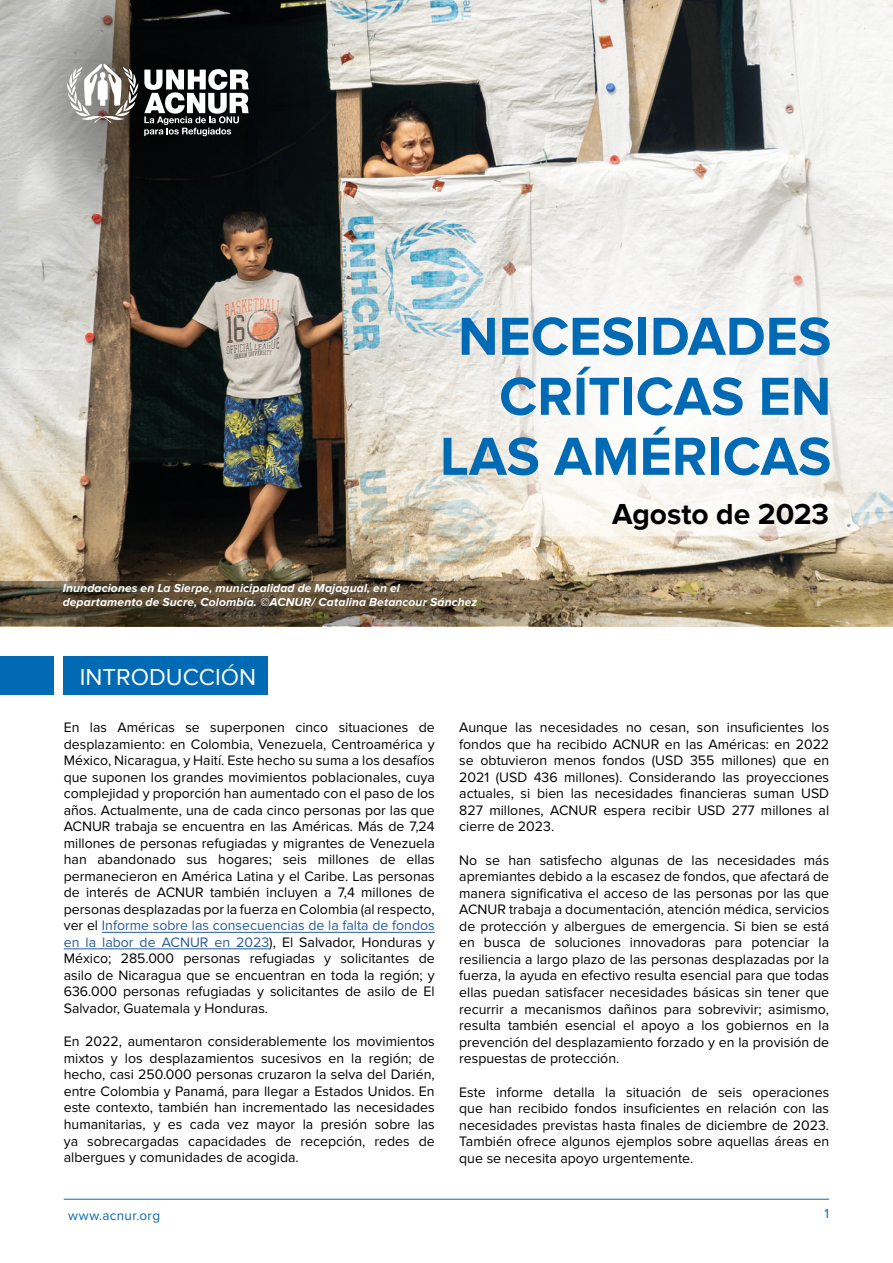
<style>
.page{position:relative;width:893px;height:1263px;background:#fff}
.page>*{position:absolute;margin:0;border:0;box-sizing:border-box;transform-origin:0 0}
.t1{font:700 55.5px/60px "Proxima Nova";color:#006ab4;text-align:right}
.t2{font:700 30px "Proxima Nova";letter-spacing:-.005em;color:#000}
.t3{font:24px "Proxima Nova";color:#fff}
.t4{font:14.25px/16.5px "Proxima Nova";color:#000;text-align:justify}
.t5{font:13.5px "Proxima Nova";letter-spacing:.02em;color:#006ab4}
.t6{font:italic 700 12px/14.4px "Proxima Nova";letter-spacing:.01em;color:#fff}
.s1{color:#275b9b}
</style>
<div class="page">
<hr style="left:102px;top:932px;width:333px;height:1px;background:#275b9b">
<hr style="left:64px;top:948px;width:205px;height:1px;background:#275b9b">
<img style="left:0;top:536px;width:893px;height:90px">
<img style="left:0;top:0;width:893px;height:536px">
<div style="left:0;top:657px;width:268px;height:38px;background:#006ab4"></div>
<div style="left:54px;top:642px;width:9px;height:67px;background:#fff"></div>
<svg style="left:0;top:581px;width:655px;height:45px;background:#695b44"></svg>
<svg style="left:66px;top:64px;width:183px;height:72px"></svg>
<hr style="left:64px;top:1199px;width:765px;height:1px;background:#006ab4">
<h1 class="t1" style="left:440px;top:308px;width:393px">NECESIDADES<br>CRÍTICAS EN<br>LAS AMÉRICAS</h1>
<h2 class="t2" style="left:612px;top:496px;width:218px">Agosto de 2023</h2>
<p class="t6" style="left:63px;top:581px;width:416px">Inundaciones en La Sierpe, municipalidad de Majagual, en el departamento de Sucre, Colombia. ©ACNUR/ Catalina Betancour Sánchez</p>
<h3 class="t3" style="left:80px;top:663px;width:178px">INTRODUCCIÓN</h3>
<p class="t4" style="left:64px;top:720px;width:373px">En las Américas se superponen cinco situaciones de desplazamiento: en Colombia, Venezuela, Centroamérica y México, Nicaragua, y Haití. Este hecho su suma a los desafíos que suponen los grandes movimientos poblacionales, cuya complejidad y proporción han aumentado con el paso de los años. Actualmente, una de cada cinco personas por las que ACNUR trabaja se encuentra en las Américas. Más de 7,24 millones de personas refugiadas y migrantes de Venezuela han abandonado sus hogares; seis millones de ellas permanecieron en América Latina y el Caribe. Las personas de interés de ACNUR también incluyen a 7,4 millones de personas desplazadas por la fuerza en Colombia (al respecto, ver el <span class="s1">Informe sobre las consecuencias de la falta de fondos en la labor de ACNUR en 2023</span>), El Salvador, Honduras y México; 285.000 personas refugiadas y solicitantes de asilo de Nicaragua que se encuentran en toda la región; y 636.000 personas refugiadas y solicitantes de asilo de El Salvador, Guatemala y Honduras.</p>
<p class="t4" style="left:64px;top:1034px;width:373px">En 2022, aumentaron considerablemente los movimientos mixtos y los desplazamientos sucesivos en la región; de hecho, casi 250.000 personas cruzaron la selva del Darién, entre Colombia y Panamá, para llegar a Estados Unidos. En este contexto, también han incrementado las necesidades humanitarias, y es cada vez mayor la presión sobre las ya sobrecargadas capacidades de recepción, redes de albergues y comunidades de acogida.</p>
<p class="t4" style="left:459px;top:720px;width:371px">Aunque las necesidades no cesan, son insuficientes los fondos que ha recibido ACNUR en las Américas: en 2022 se obtuvieron menos fondos (USD 355 millones) que en 2021 (USD 436 millones). Considerando las proyecciones actuales, si bien las necesidades financieras suman USD 827 millones, ACNUR espera recibir USD 277 millones al cierre de 2023.</p>
<p class="t4" style="left:459px;top:852px;width:371px">No se han satisfecho algunas de las necesidades más apremiantes debido a la escasez de fondos, que afectará de manera significativa el acceso de las personas por las que ACNUR trabaja a documentación, atención médica, servicios de protección y albergues de emergencia. Si bien se está en busca de soluciones innovadoras para potenciar la resiliencia a largo plazo de las personas desplazadas por la fuerza, la ayuda en efectivo resulta esencial para que todas ellas puedan satisfacer necesidades básicas sin tener que recurrir a mecanismos dañinos para sobrevivir; asimismo, resulta también esencial el apoyo a los gobiernos en la prevención del desplazamiento forzado y en la provisión de respuestas de protección.</p>
<p class="t4" style="left:459px;top:1084px;width:371px">Este informe detalla la situación de seis operaciones que han recibido fondos insuficientes en relación con las necesidades previstas hasta finales de diciembre de 2023.<br>También ofrece algunos ejemplos sobre aquellas áreas en que se necesita apoyo urgentemente.</p>
<p class="t5" style="left:68px;top:1207px;width:94px">www.acnur.org</p>
<p class="t5" style="left:825px;top:1205px;width:6px">1</p>
</div>
